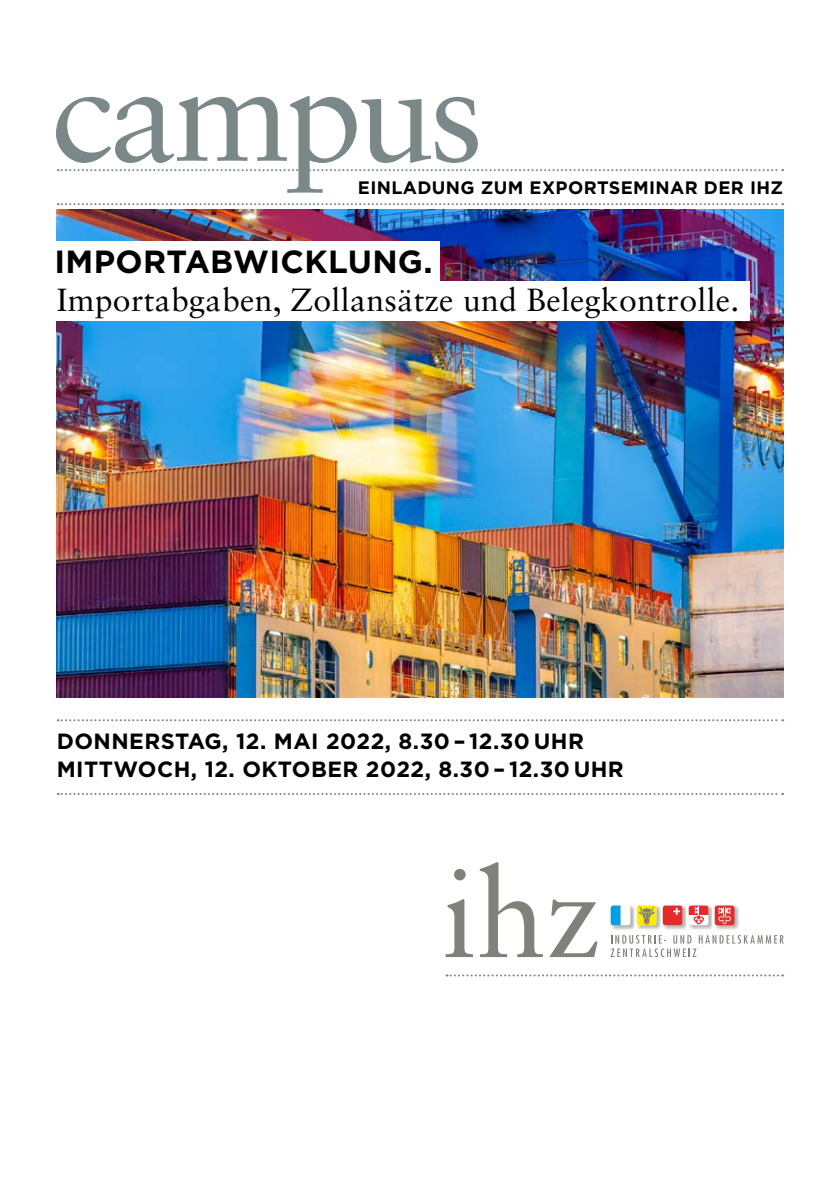
<style>
.page{position:relative;width:840px;height:1191px;background:#fff}
.page>*{position:absolute;margin:0;border:0;box-sizing:border-box;transform-origin:0 0}
.t1{font:140px "Sabon LT Std";letter-spacing:-.04em;color:#7a888a}
.t2{font:32px "Sabon LT Std";letter-spacing:.01em;color:#000}
.t3{font:700 32px "Gotham";letter-spacing:.01em;color:#000}
.t4{font:700 22px/28px "Gotham";letter-spacing:.02em;color:#000}
.t5{font:700 18px "Gotham";letter-spacing:.02em;color:#000}
</style>
<div class="page">
<img style="left:57px;top:210px;width:725px;height:487px">
<svg style="left:610px;top:935px;width:173px;height:22px"></svg>
<img style="left:663px;top:905px;width:23px;height:25px">
<div style="left:662px;top:905px;width:20px;height:20px;background:#e42b2b;border-radius:3px"></div>
<svg style="left:673px;top:908px;width:6px;height:7px"></svg>
<img style="left:637px;top:905px;width:23px;height:25px">
<img style="left:660px;top:908px;width:1px;height:19px">
<svg style="left:662px;top:907px;width:1px;height:16px"></svg>
<svg style="left:636px;top:905px;width:20px;height:20px"></svg>
<img style="left:611px;top:905px;width:23px;height:25px">
<img style="left:634px;top:908px;width:1px;height:19px">
<svg style="left:636px;top:906px;width:18px;height:18px"></svg>
<div style="left:610px;top:905px;width:20px;height:20px;background:#fff;border-radius:3px"></div>
<svg style="left:610px;top:905px;width:10px;height:20px"></svg>
<img style="left:689px;top:905px;width:23px;height:25px">
<svg style="left:688px;top:905px;width:20px;height:20px"></svg>
<svg style="left:688px;top:905px;width:20px;height:19px"></svg>
<img style="left:715px;top:905px;width:24px;height:25px">
<div style="left:714px;top:905px;width:20px;height:20px;background:#e42b2b;border-radius:3px"></div>
<svg style="left:718px;top:907px;width:12px;height:17px"></svg>
<svg style="left:445px;top:868px;width:27px;height:89px"></svg>
<svg style="left:479px;top:862px;width:63px;height:95px"></svg>
<svg style="left:549px;top:899px;width:48px;height:58px"></svg>
<svg style="left:446px;top:974px;width:336px;height:2px"></svg>
<svg style="left:58px;top:169px;width:724px;height:2px"></svg>
<svg style="left:58px;top:203px;width:724px;height:2px"></svg>
<svg style="left:58px;top:719px;width:724px;height:2px"></svg>
<svg style="left:58px;top:793px;width:724px;height:2px"></svg>
<div style="left:48px;top:241px;width:391px;height:40px;background:#fff"></div>
<div style="left:51px;top:281px;width:697px;height:39px;background:#fff"></div>
<h1 class="t1" style="left:52px;top:29px;width:432px">campus</h1>
<p class="t5" style="left:358px;top:176px;width:426px">EINLADUNG ZUM EXPORTSEMINAR DER IHZ</p>
<h2 class="t3" style="left:54px;top:240px;width:379px">IMPORTABWICKLUNG.</h2>
<h2 class="t2" style="left:57px;top:281px;width:683px">Importabgaben, Zollansätze und Belegkontrolle.</h2>
<p class="t4" style="left:57px;top:727px;width:568px">DONNERSTAG, 12. MAI 2022, 8.30 – 12.30 UHR<br>MITTWOCH, 12. OKTOBER 2022, 8.30 – 12.30 UHR</p>
</div>
